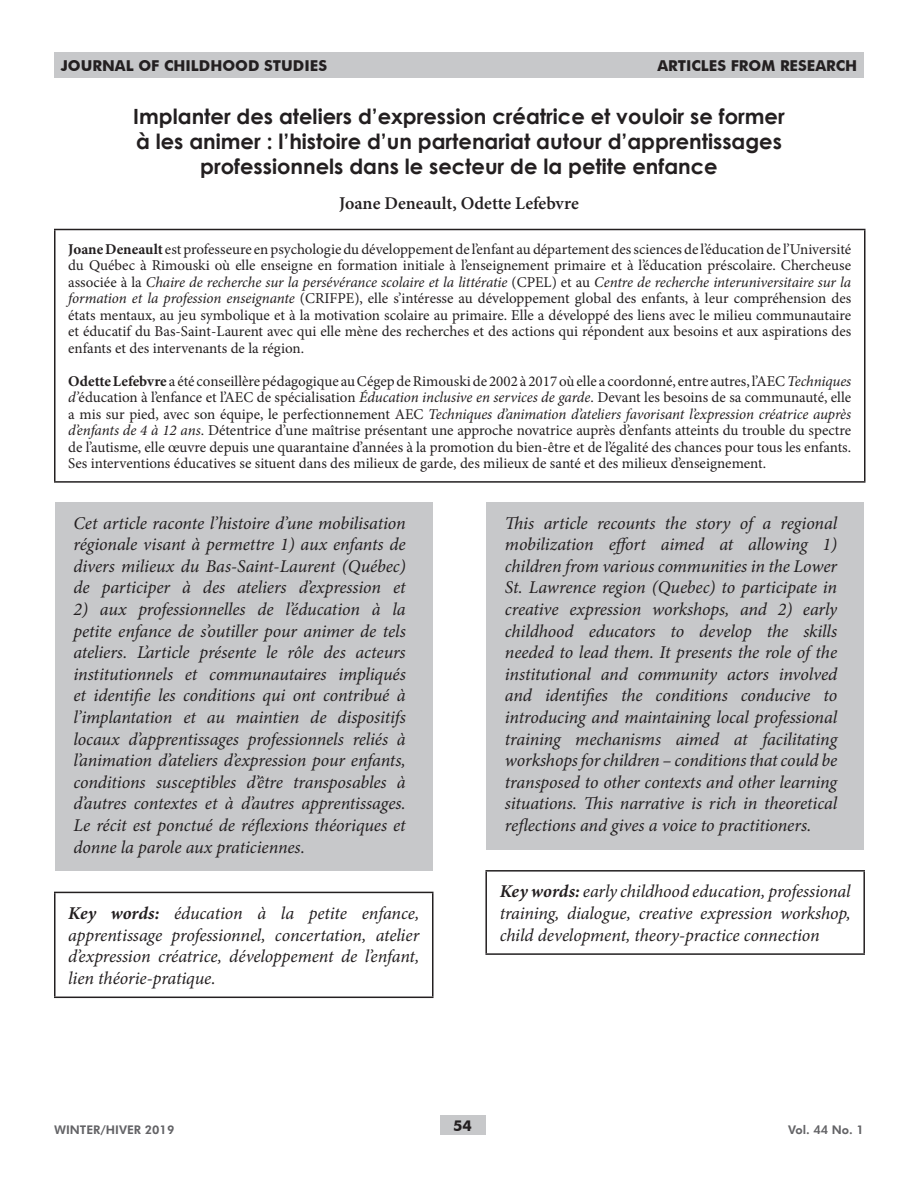
<style>
.page{position:relative;width:918px;height:1188px;background:#fff}
.page>*{position:absolute;margin:0;border:0;box-sizing:border-box;transform-origin:0 0}
.t1{font:700 21px/25.2px "Century Gothic";color:#231f20;text-align:center}
.t2{font:italic 18px/21.6px "Minion Pro";letter-spacing:-.005em;color:#231f20;text-align:justify}
.t3{font:600 18px "Minion Pro";letter-spacing:-.005em;color:#231f20}
.t4{font:15px/16.5px "Minion Pro";color:#231f20;text-align:justify}
.t5{font:700 15px "Futura BT";color:#231f20}
.t6{font:800 12px "Futura BT";color:#636366}
.s1{font-weight:700}
.s2{font-style:italic}
</style>
<div class="page">
<div style="left:440px;top:1116px;width:45px;height:19px;background:#c7c8ca"></div>
<div style="left:54px;top:52px;width:810px;height:26px;background:#c7c8ca"></div>
<hr style="left:54px;top:229px;width:812px;height:1px;background:#231f20">
<hr style="left:54px;top:230px;width:2px;height:251px;background:#231f20">
<hr style="left:864px;top:230px;width:2px;height:251px;background:#231f20">
<hr style="left:54px;top:481px;width:812px;height:2px;background:#231f20">
<div style="left:55px;top:502px;width:378px;height:369px;background:#c7c8ca"></div>
<hr style="left:54px;top:892px;width:380px;height:1px;background:#231f20">
<hr style="left:54px;top:893px;width:2px;height:104px;background:#231f20">
<hr style="left:432px;top:893px;width:2px;height:104px;background:#231f20">
<hr style="left:54px;top:997px;width:380px;height:1px;background:#231f20">
<div style="left:486px;top:502px;width:378px;height:347px;background:#c7c8ca"></div>
<hr style="left:485px;top:870px;width:380px;height:2px;background:#231f20">
<hr style="left:485px;top:872px;width:2px;height:81px;background:#231f20">
<hr style="left:863px;top:872px;width:2px;height:81px;background:#231f20">
<hr style="left:485px;top:953px;width:380px;height:2px;background:#231f20">
<p class="t5" style="left:61px;top:57px;width:268px">JOURNAL OF CHILDHOOD STUDIES</p>
<p class="t5" style="left:657px;top:57px;width:201px">ARTICLES FROM RESEARCH</p>
<p class="t1" style="left:133px;top:103px;width:653px">Implanter des ateliers d’expression créatrice et vouloir se former à les animer : l’histoire d’un partenariat autour d’apprentissages professionnels dans le secteur de la petite enfance</p>
<p class="t3" style="left:339px;top:191px;width:241px">Joane Deneault, Odette Lefebvre</p>
<p class="t4" style="left:68px;top:241px;width:785px"><span class="s1">Joane Deneault</span> est professeure en psychologie du développement de l’enfant au département des sciences de l’éducation de l’Université du Québec à Rimouski où elle enseigne en formation initiale à l’enseignement primaire et à l’éducation préscolaire. Chercheuse associée à la <span class="s2">Chaire de recherche sur la persévérance scolaire et la littératie</span> (CPEL) et au <span class="s2">Centre de recherche interuniversitaire sur la formation et la profession enseignante</span> (CRIFPE), elle s’intéresse au développement global des enfants, à leur compréhension des états mentaux, au jeu symbolique et à la motivation scolaire au primaire. Elle a développé des liens avec le milieu communautaire et éducatif du Bas-Saint-Laurent avec qui elle mène des recherches et des actions qui répondent aux besoins et aux aspirations des enfants et des intervenants de la région.</p>
<p class="t4" style="left:68px;top:373px;width:785px"><span class="s1">Odette Lefebvre</span> a été conseillère pédagogique au Cégep de Rimouski de 2002 à 2017 où elle a coordonné, entre autres, l’AEC <span class="s2">Techniques d’</span>éducation à l’enfance et l’AEC de spécialisation <span class="s2">Éducation inclusive en services de garde</span>. Devant les besoins de sa communauté, elle a mis sur pied, avec son équipe, le perfectionnement AEC <span class="s2">Techniques d’animation d’ateliers favorisant l’expression créatrice auprès d’enfants de 4 à 12 ans</span>. Détentrice d’une maîtrise présentant une approche novatrice auprès d’enfants atteints du trouble du spectre de l’autisme, elle œuvre depuis une quarantaine d’années à la promotion du bien-être et de l’égalité des chances pour tous les enfants.<br>Ses interventions éducatives se situent dans des milieux de garde, des milieux de santé et des milieux d’enseignement.</p>
<p class="t2" style="left:74px;top:512px;width:334px">Cet article raconte l’histoire d’une mobilisation régionale visant à permettre 1) aux enfants de divers milieux du Bas-Saint-Laurent (Québec) de participer à des ateliers d’expression et</p>
<p class="t2" style="left:74px;top:598px;width:334px">2) aux professionnelles de l’éducation à la petite enfance de s’outiller pour animer de tels ateliers. L’article présente le rôle des acteurs institutionnels et communautaires impliqués et identifie les conditions qui ont contribué à l’implantation et au maintien de dispositifs locaux d’apprentissages professionnels reliés à l’animation d’ateliers d’expression pour enfants, conditions susceptibles d’être transposables à d’autres contextes et à d’autres apprentissages.<br>Le récit est ponctué de réflexions théoriques et donne la parole aux praticiennes.</p>
<p class="t2" style="left:68px;top:902px;width:353px"><span class="s1">Key words:</span> éducation à la petite enfance, apprentissage professionnel, concertation, atelier d’expression créatrice, développement de l’enfant, lien théorie-pratique.</p>
<p class="t2" style="left:505px;top:512px;width:334px">This article recounts the story of a regional mobilization effort aimed at allowing 1) children from various communities in the Lower St. Lawrence region (Quebec) to participate in creative expression workshops, and 2) early childhood educators to develop the skills needed to lead them. It presents the role of the institutional and community actors involved and identifies the conditions conducive to introducing and maintaining local professional training mechanisms aimed at facilitating workshops for children – conditions that could be transposed to other contexts and other learning situations. This narrative is rich in theoretical reflections and gives a voice to practitioners.</p>
<p class="t2" style="left:500px;top:881px;width:353px"><span class="s1">Key words:</span> early childhood education, professional training, dialogue, creative expression workshop, child development, theory-practice connection</p>
<p class="t6" style="left:54px;top:1122px;width:122px">WINTER/HIVER 2019</p>
<p class="t5" style="left:453px;top:1117px;width:20px">54</p>
<p class="t6" style="left:788px;top:1122px;width:77px">Vol. 44 No. 1</p>
</div>
